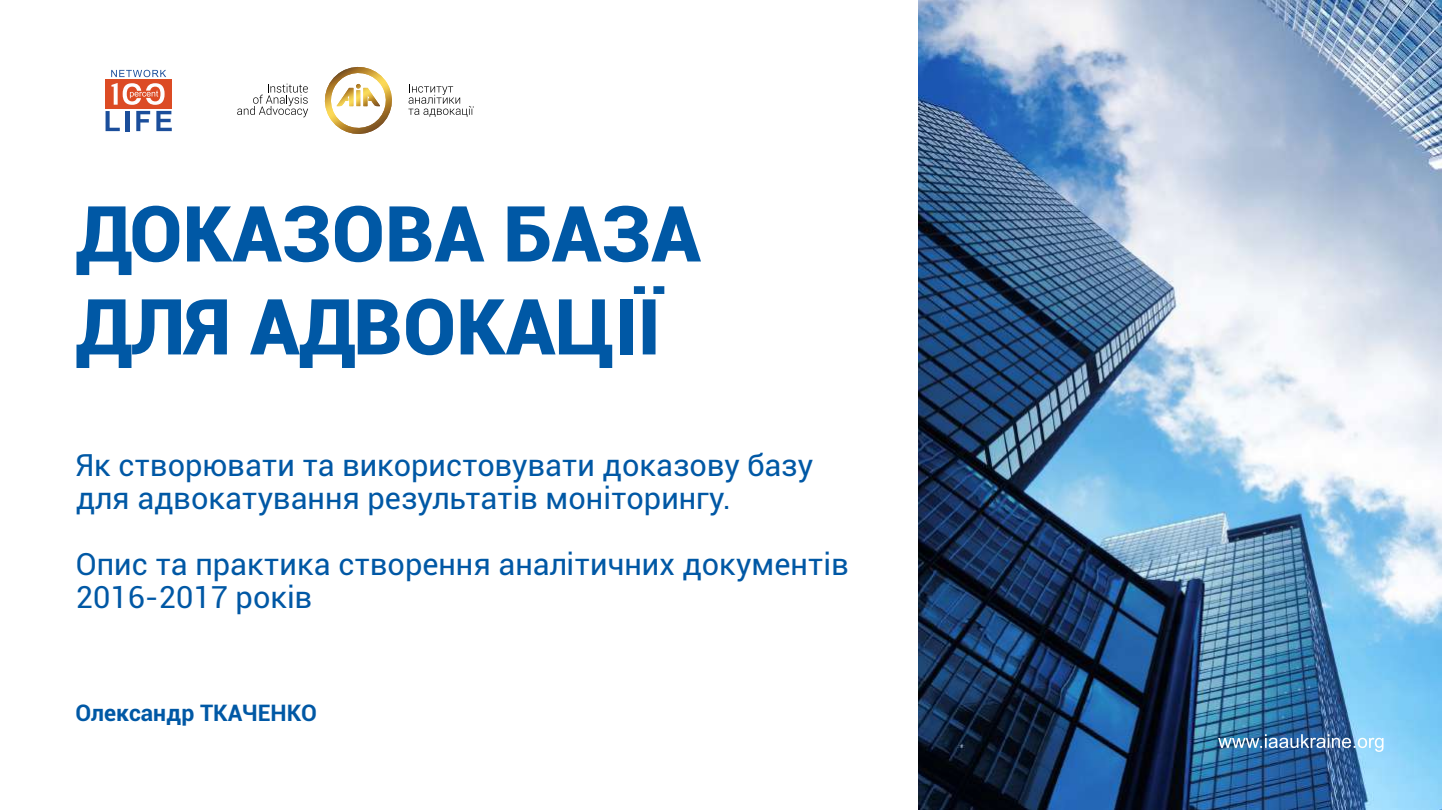
<style>
.page{position:relative;width:1442px;height:810px;background:#fff}
.page>*{position:absolute;margin:0;border:0;box-sizing:border-box;transform-origin:0 0}
.t1{font:900 77.4px/92.9px "Roboto";color:#0058a5}
.t2{font:30.7px/33.1px "Roboto";color:#0058a5}
.t3{font:700 23px "Roboto";color:#0058a5}
</style>
<div class="page">
<svg style="left:408px;top:84px;width:66px;height:33px"></svg>
<svg style="left:237px;top:84px;width:71px;height:33px"></svg>
<img style="left:324px;top:66px;width:68px;height:68px">
<svg style="left:111px;top:70px;width:55px;height:7px"></svg>
<svg style="left:106px;top:111px;width:14px;height:20px"></svg>
<div style="left:125px;top:111px;width:5px;height:20px;background:#1b4e9b"></div>
<svg style="left:136px;top:111px;width:14px;height:20px"></svg>
<svg style="left:156px;top:111px;width:16px;height:20px"></svg>
<div style="left:106px;top:79px;width:66px;height:30px;background:#dc4b24"></div>
<svg style="left:111px;top:83px;width:54px;height:22px"></svg>
<img style="left:918px;top:0;width:523px;height:809px">
<img style="left:1218px;top:734px;width:165px;height:18px">
<h1 class="t1" style="left:77px;top:196px;width:625px">ДОКАЗОВА БАЗА<br>ДЛЯ АДВОКАЦІЇ</h1>
<p class="t2" style="left:76px;top:451px;width:739px">Як створювати та використовувати доказову базу для адвокатування результатів моніторингу.</p>
<p class="t2" style="left:76px;top:551px;width:774px">Опис та практика створення аналітичних документів<br>2016-2017 років</p>
<p class="t3" style="left:75px;top:703px;width:243px">Олександр ТКАЧЕНКО</p>
</div>
